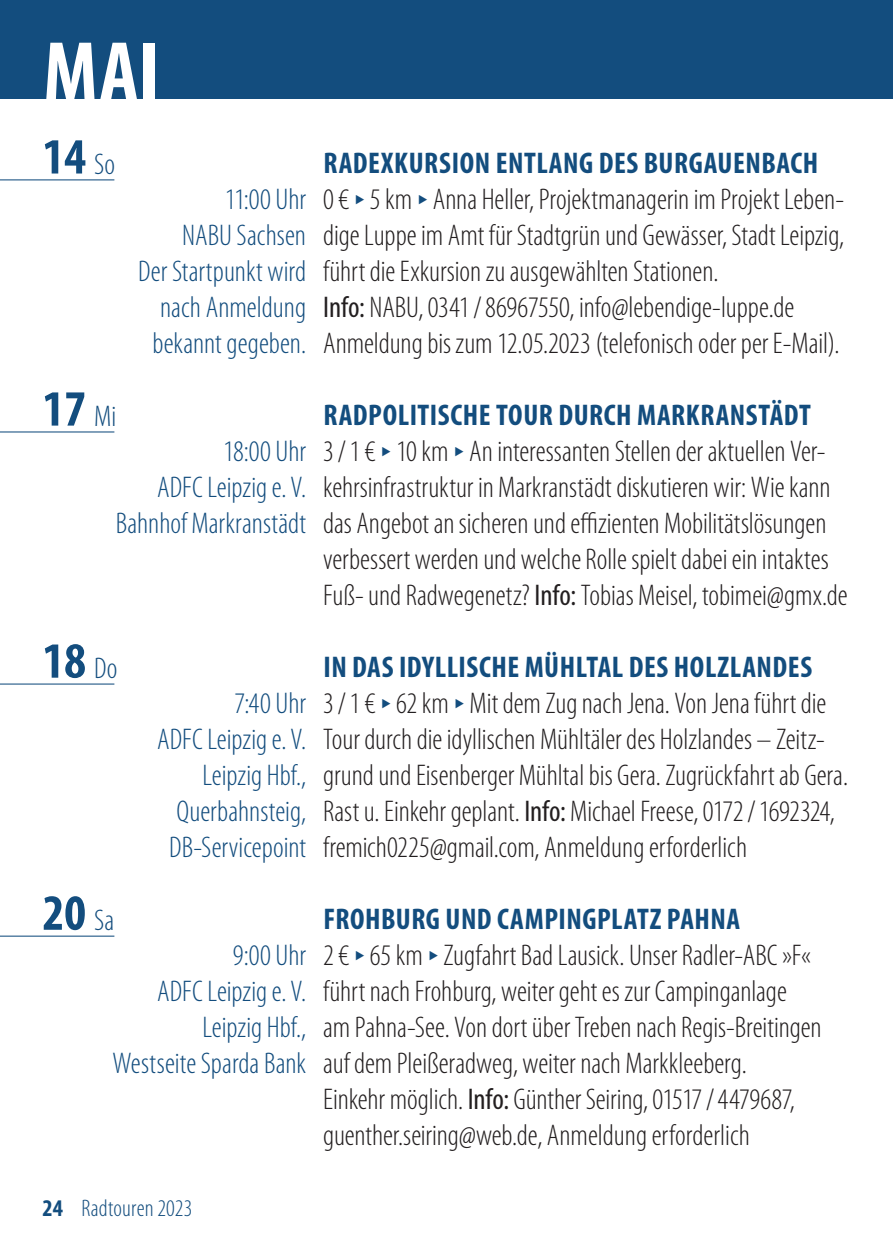
<style>
.page{position:relative;width:893px;height:1259px;background:#fff}
.page>*{position:absolute;margin:0;border:0;box-sizing:border-box;transform-origin:0 0}
.t1{font:700 condensed 85.5px "Myriad Pro";color:#fff}
.t2{font:700 condensed 51px "Myriad Pro";color:#134d7e}
.t3{font:300 condensed 30px/36px "Myriad Pro";letter-spacing:-.005em;color:#231f20}
.t4{font:300 condensed 30px/36px "Myriad Pro";color:#134d7e;text-align:right}
.t5{font:700 condensed 30px "Myriad Pro";letter-spacing:.015em;color:#134d7e}
.t6{font:300 condensed 24px "Myriad Pro";letter-spacing:.01em;color:#134d7e}
.s1{font-weight:300;font-size:30px}
.s2{font-weight:400}
.s3{font-weight:700}
</style>
<div class="page">
<div style="left:0;top:0;width:893px;height:99px;background:#134d7e"></div>
<hr style="left:0;top:179px;width:114px;height:1px;background:#134d7e">
<hr style="left:0;top:431px;width:114px;height:1px;background:#134d7e">
<hr style="left:0;top:683px;width:114px;height:1px;background:#134d7e">
<hr style="left:0;top:935px;width:114px;height:1px;background:#134d7e">
<h1 class="t1" style="left:43px;top:18px;width:118px">MAI</h1>
<h2 class="t2" style="left:43px;top:125px;width:74px">14 <span class="s1">So</span></h2>
<h2 class="t2" style="left:43px;top:377px;width:75px">17 <span class="s1">Mi</span></h2>
<p class="t4" style="left:138px;top:182px;width:169px">11:00 Uhr<br>NABU Sachsen<br>Der Startpunkt wird nach Anmeldung bekannt gegeben.</p>
<p class="t4" style="left:116px;top:434px;width:192px">18:00 Uhr<br>ADFC Leipzig e. V.<br>Bahnhof Markranstädt</p>
<h2 class="t2" style="left:43px;top:629px;width:76px">18 <span class="s1">Do</span></h2>
<h2 class="t2" style="left:43px;top:881px;width:73px">20 <span class="s1">Sa</span></h2>
<p class="t4" style="left:157px;top:686px;width:151px">7:40 Uhr<br>ADFC Leipzig e. V.<br>Leipzig Hbf.,<br>Querbahnsteig,<br>DB-Servicepoint</p>
<p class="t4" style="left:112px;top:938px;width:195px">9:00 Uhr<br>ADFC Leipzig e. V.<br>Leipzig Hbf.,<br>Westseite Sparda Bank</p>
<p class="t5" style="left:323px;top:144px;width:496px">RADEXKURSION ENTLANG DES BURGAUENBACH</p>
<p class="t3" style="left:323px;top:182px;width:523px">0 € 5 km Anna Heller, Projektmanagerin im Projekt Leben&shy;dige Luppe im Amt für Stadtgrün und Gewässer, Stadt Leipzig, führt die Exkursion zu ausgewählten Stationen.<br><span class="s2">Info:</span> NABU, 0341/86967550, info@lebendige-luppe.de Anmeldung bis zum 12.05.2023 (telefonisch oder per E-Mail).</p>
<p class="t5" style="left:323px;top:396px;width:489px">RADPOLITISCHE TOUR DURCH MARKRANSTÄDT</p>
<p class="t3" style="left:323px;top:434px;width:526px">3/1 € 10 km An interessanten Stellen der aktuellen Ver&shy;kehrsinfrastruktur in Markranstädt diskutieren wir: Wie kann das Angebot an sicheren und effizienten Mobilitätslösungen verbessert werden und welche Rolle spielt dabei ein intaktes Fuß- und Radwegenetz? <span class="s2">Info:</span> Tobias Meisel, tobimei@gmx.de</p>
<p class="t5" style="left:323px;top:648px;width:490px">IN DAS IDYLLISCHE MÜHLTAL DES HOLZLANDES</p>
<p class="t3" style="left:323px;top:686px;width:526px">3/1 € 62 km Mit dem Zug nach Jena. Von Jena führt die Tour durch die idyllischen Mühltäler des Holzlandes – Zeitz&shy;grund und Eisenberger Mühltal bis Gera. Zugrückfahrt ab Gera.<br>Rast u. Einkehr geplant. <span class="s2">Info:</span> Michael Freese, 0172/1692324, fremich0225@gmail.com, Anmeldung erforderlich</p>
<p class="t5" style="left:323px;top:900px;width:418px">FROHBURG UND CAMPINGPLATZ PAHNA</p>
<p class="t3" style="left:323px;top:938px;width:500px">2 € 65 km Zugfahrt Bad Lausick. Unser Radler-ABC »F« führt nach Frohburg, weiter geht es zur Campinganlage<br>am Pahna-See. Von dort über Treben nach Regis-Breitingen auf dem Pleißeradweg, weiter nach Markkleeberg.<br>Einkehr möglich. <span class="s2">Info:</span> Günther Seiring, 01517/4479687, guenther.seiring@web.de, Anmeldung erforderlich</p>
<p class="t6" style="left:43px;top:1195px;width:151px"><span class="s3">24</span> Radtouren 2023</p>
</div>
